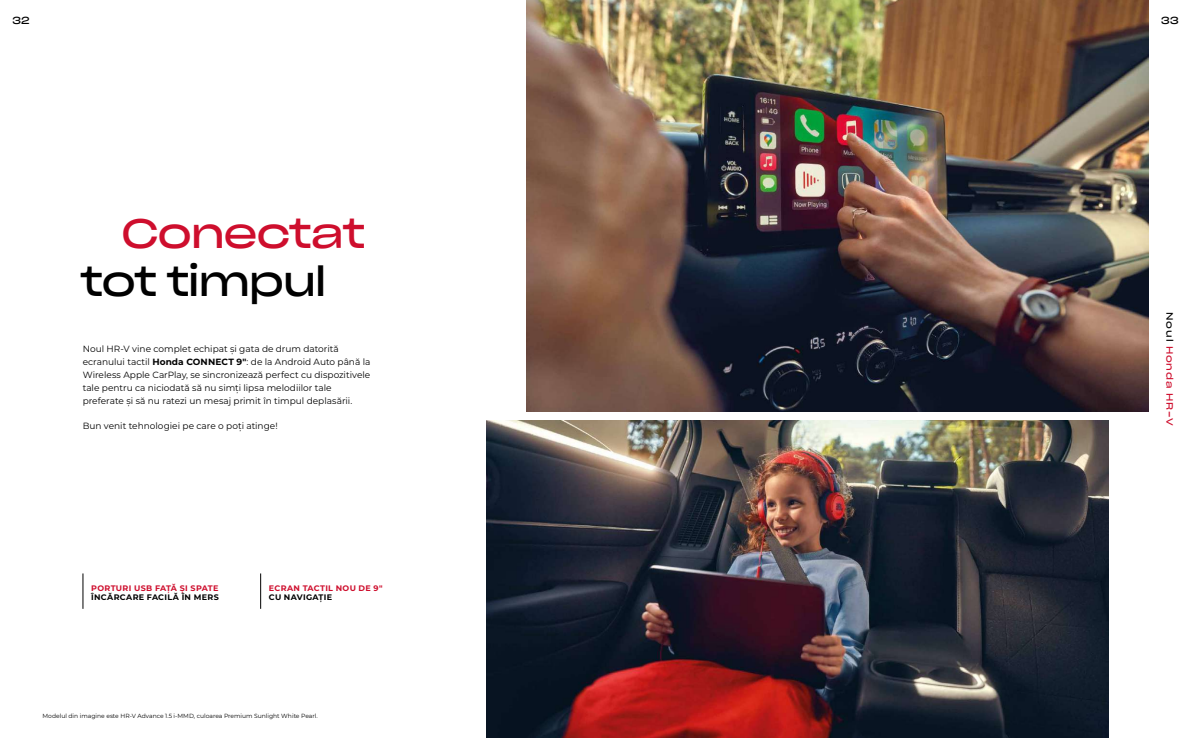
<style>
.page{position:relative;width:1191px;height:738px;background:#fff}
.page>*{position:absolute;margin:0;border:0;box-sizing:border-box;transform-origin:0 0}
.t1{font:40px "Sharp Grotesk Book 25";letter-spacing:-.035em;color:#000}
.t2{font:40px "Sharp Grotesk Book 25";letter-spacing:-.035em;color:#ce0e2d}
.t3{font:10px "Sharp Grotesk Book 25";color:#000}
.t4{font:9px/13px "Montserrat";color:#000}
.t5{font:9px "Sharp Grotesk Book 25";letter-spacing:.095em;color:#ce0e2d}
.t6{font:700 8px "Montserrat";letter-spacing:.04em;color:#ce0e2d}
.t7{font:700 8px "Montserrat";letter-spacing:.045em;color:#000}
.t8{font:6px "Montserrat";color:#000}
.s1{font-weight:700}
.s2{color:#000}
</style>
<div class="page">
<img style="left:527px;top:0;width:621px;height:411px">
<img style="left:487px;top:420px;width:621px;height:317px">
<hr style="left:260px;top:573px;width:1px;height:35px;background:#000">
<hr style="left:83px;top:573px;width:1px;height:35px;background:#000">
<p class="t3" style="left:12px;top:12px;width:19px">32</p>
<p class="t3" style="left:1161px;top:12px;width:19px">33</p>
<h1 class="t2" style="left:121px;top:199px;width:246px">Conectat</h1>
<h1 class="t1" style="left:81px;top:246px;width:247px">tot timpul</h1>
<p class="t4" style="left:83px;top:342px;width:289px">Noul HR-V vine complet echipat și gata de drum datorită ecranului tactil <span class="s1">Honda CONNECT 9″</span>: de la Android Auto până la Wireless Apple CarPlay, se sincronizează perfect cu dispozitivele tale pentru ca niciodată să nu simți lipsa melodiilor tale preferate și să nu ratezi un mesaj primit în timpul deplasării.</p>
<p class="t4" style="left:83px;top:418px;width:197px">Bun venit tehnologiei pe care o poți atinge!</p>
<p class="t6" style="left:91px;top:581px;width:129px">PORTURI USB FAȚĂ ȘI SPATE</p>
<p class="t7" style="left:91px;top:590px;width:129px">ÎNCĂRCARE FACILĂ ÎN MERS</p>
<p class="t6" style="left:269px;top:581px;width:115px">ECRAN TACTIL NOU DE 9″</p>
<p class="t7" style="left:269px;top:590px;width:65px">CU NAVIGAȚIE</p>
<p class="t8" style="left:43px;top:711px;width:277px">Modelul din imagine este HR-V Advance 1.5 i-MMD, culoarea Premium Sunlight White Pearl.</p>
<p class="t5" style="left:1177px;top:312px;width:115px;rotate:90deg"><span class="s2">Noul</span> Honda HR-V</p>
</div>
